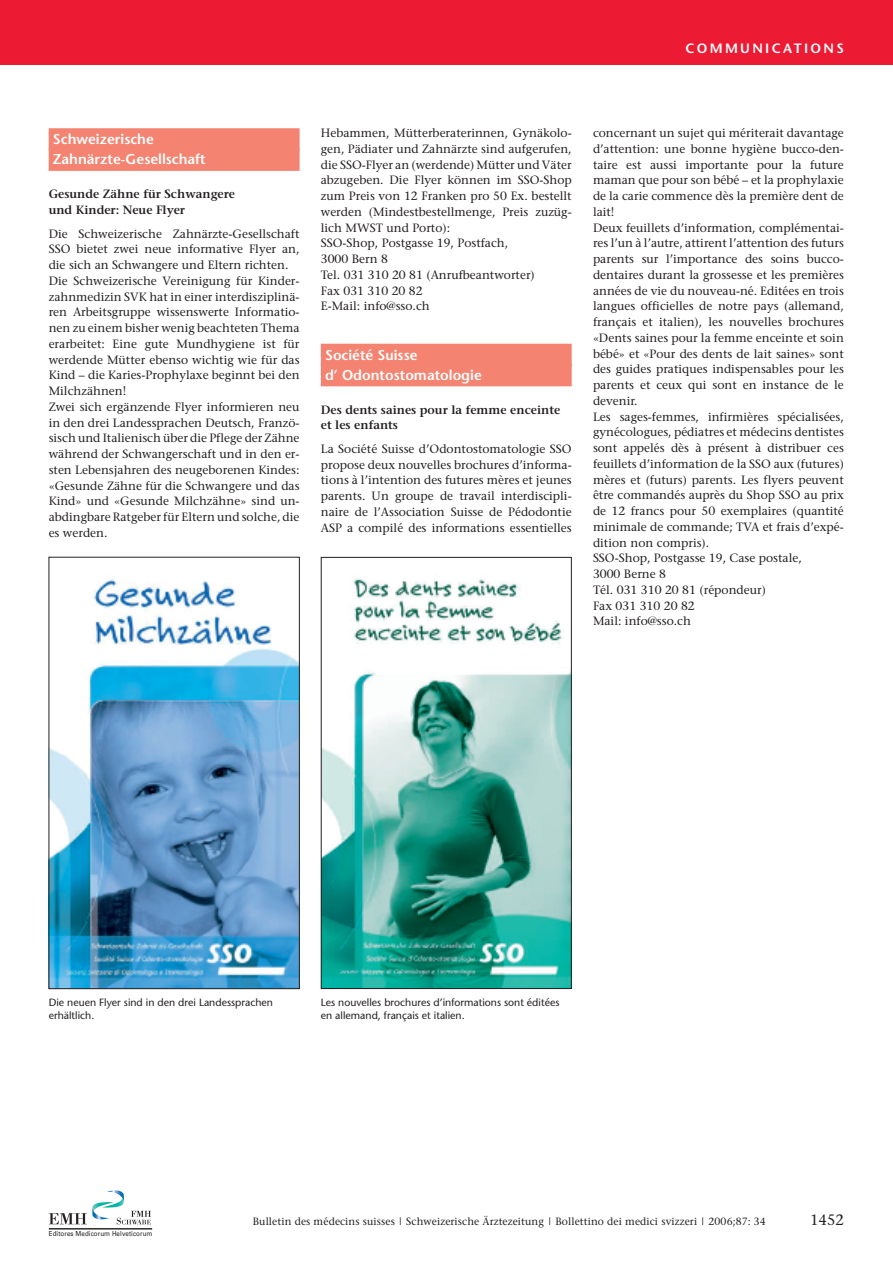
<style>
.page{position:relative;width:893px;height:1263px;background:#fff}
.page>*{position:absolute;margin:0;border:0;box-sizing:border-box;transform-origin:0 0}
.t1{font:15px "Stone Serif";color:#231f20}
.t2{font:600 14.25px/20.1px "Stone Sans";color:#fff}
.t3{font:600 13.5px "Stone Sans";letter-spacing:.17em;color:#fff}
.t4{font:12px/15.8px "Stone Serif";color:#231f20}
.t5{font:600 12px/15.8px "Stone Serif";color:#231f20}
.t6{font:10.5px/13.5px "Stone Sans";color:#231f20}
.t7{font:10.5px "Stone Serif";letter-spacing:.01em;color:#231f20}
.t8{font:6.9px "Univers";letter-spacing:.015em;color:#231f20;scale:.9 1}
</style>
<div class="page">
<svg style="left:49px;top:1190px;width:102px;height:34px"></svg>
<hr style="left:49px;top:1228px;width:103px;height:1px;background:#231f20">
<div style="left:0;top:0;width:893px;height:64px;background:#ed1a33"></div>
<div style="left:49px;top:128px;width:251px;height:23px;background:#f48471"></div>
<div style="left:49px;top:148px;width:251px;height:23px;background:#f48471"></div>
<div style="left:321px;top:344px;width:251px;height:22px;background:#f48471"></div>
<div style="left:321px;top:364px;width:251px;height:22px;background:#f48471"></div>
<img style="left:51px;top:579px;width:247px;height:408px">
<div style="left:49px;top:557px;width:251px;height:432px;border:1px solid #231f20"></div>
<img style="left:323px;top:579px;width:247px;height:408px">
<div style="left:321px;top:557px;width:251px;height:432px;border:1px solid #231f20"></div>
<p class="t3" style="left:685px;top:42px;width:160px">COMMUNICATIONS</p>
<p class="t2" style="left:53px;top:131px;width:154px">Schweizerische<br>Zahnärzte-Gesellschaft</p>
<p class="t5" style="left:49px;top:187px;width:188px">Gesunde Zähne für Schwangere und Kinder: Neue Flyer</p>
<p class="t4" style="left:49px;top:227px;width:252px">Die Schweizerische Zahnärzte-Gesellschaft SSO bietet zwei neue informative Flyer an, die sich an Schwangere und Eltern richten.<br>Die Schweizerische Vereinigung für Kinder&shy;zahnmedizin SVK hat in einer interdisziplinä&shy;ren Arbeitsgruppe wissenswerte Informatio&shy;nen zu einem bisher wenig beachteten Thema erarbeitet: Eine gute Mundhygiene ist für werdende Mütter ebenso wichtig wie für das Kind – die Karies-Prophylaxe beginnt bei den Milchzähnen!<br>Zwei sich ergänzende Flyer informieren neu in den drei Landessprachen Deutsch, Franzö&shy;sisch und Italienisch über die Pflege der Zähne während der Schwangerschaft und in den er&shy;sten Lebensjahren des neugeborenen Kindes: «Gesunde Zähne für die Schwangere und das Kind» und «Gesunde Milchzähne» sind un&shy;abdingbare Ratgeber für Eltern und solche, die es werden.</p>
<p class="t4" style="left:321px;top:126px;width:252px">Hebammen, Mütterberaterinnen, Gynäkolo&shy;gen, Pädiater und Zahnärzte sind aufgerufen, die SSO-Flyer an (werdende) Mütter und Väter abzugeben. Die Flyer können im SSO-Shop zum Preis von 12 Franken pro 50 Ex. bestellt werden (Mindestbestellmenge, Preis zuzüg&shy;lich MWST und Porto):<br>SSO-Shop, Postgasse 19, Postfach,<br>3000 Bern 8<br>Tel. 031 310 20 81 (Anrufbeantworter)<br>Fax 031 310 20 82<br>E-Mail: info@sso.ch</p>
<p class="t2" style="left:325px;top:346px;width:158px">Société Suisse<br>d’ Odontostomatologie</p>
<p class="t5" style="left:321px;top:403px;width:241px">Des dents saines pour la femme enceinte et les enfants</p>
<p class="t4" style="left:321px;top:442px;width:252px;text-align:justify">La Société Suisse d’Odontostomatologie SSO propose deux nouvelles brochures d’informa&shy;tions à l’intention des futures mères et jeunes parents. Un groupe de travail interdiscipli&shy;naire de l’Association Suisse de Pédodontie ASP a compilé des informations essentielles</p>
<p class="t4" style="left:593px;top:126px;width:252px">concernant un sujet qui mériterait davantage d’attention: une bonne hygiène bucco-den&shy;taire est aussi importante pour la future maman que pour son bébé – et la prophylaxie de la carie commence dès la première dent de lait!<br>Deux feuillets d’information, complémentai&shy;res l’un à l’autre, attirent l’attention des futurs parents sur l’importance des soins bucco&shy;dentaires durant la grossesse et les premières années de vie du nouveau-né. Editées en trois langues officielles de notre pays (allemand, français et italien), les nouvelles brochures «Dents saines pour la femme enceinte et soin bébé» et «Pour des dents de lait saines» sont des guides pratiques indispensables pour les parents et ceux qui sont en instance de le devenir.<br>Les sages-femmes, infirmières spécialisées, gynécologues, pédiatres et médecins dentistes sont appelés dès à présent à distribuer ces feuillets d’information de la SSO aux (futures) mères et (futurs) parents. Les flyers peuvent être commandés auprès du Shop SSO au prix de 12 francs pour 50 exemplaires (quantité minimale de commande; TVA et frais d’expé&shy;dition non compris).<br>SSO-Shop, Postgasse 19, Case postale,<br>3000 Berne 8<br>Tél. 031 310 20 81 (répondeur)<br>Fax 031 310 20 82<br>Mail: info@sso.ch</p>
<p class="t6" style="left:49px;top:996px;width:226px">Die neuen Flyer sind in den drei Landessprachen erhältlich.</p>
<p class="t6" style="left:321px;top:996px;width:240px">Les nouvelles brochures d’informations sont éditées en allemand, français et italien.</p>
<p class="t8" style="left:49px;top:1229px;width:117px">Editores Medicorum Helveticorum</p>
<p class="t7" style="left:253px;top:1217px;width:515px">Bulletin des médecins suisses | Schweizerische Ärztezeitung | Bollettino dei medici svizzeri | 2006;87: 34</p>
<p class="t1" style="left:810px;top:1213px;width:35px">1452</p>
</div>
